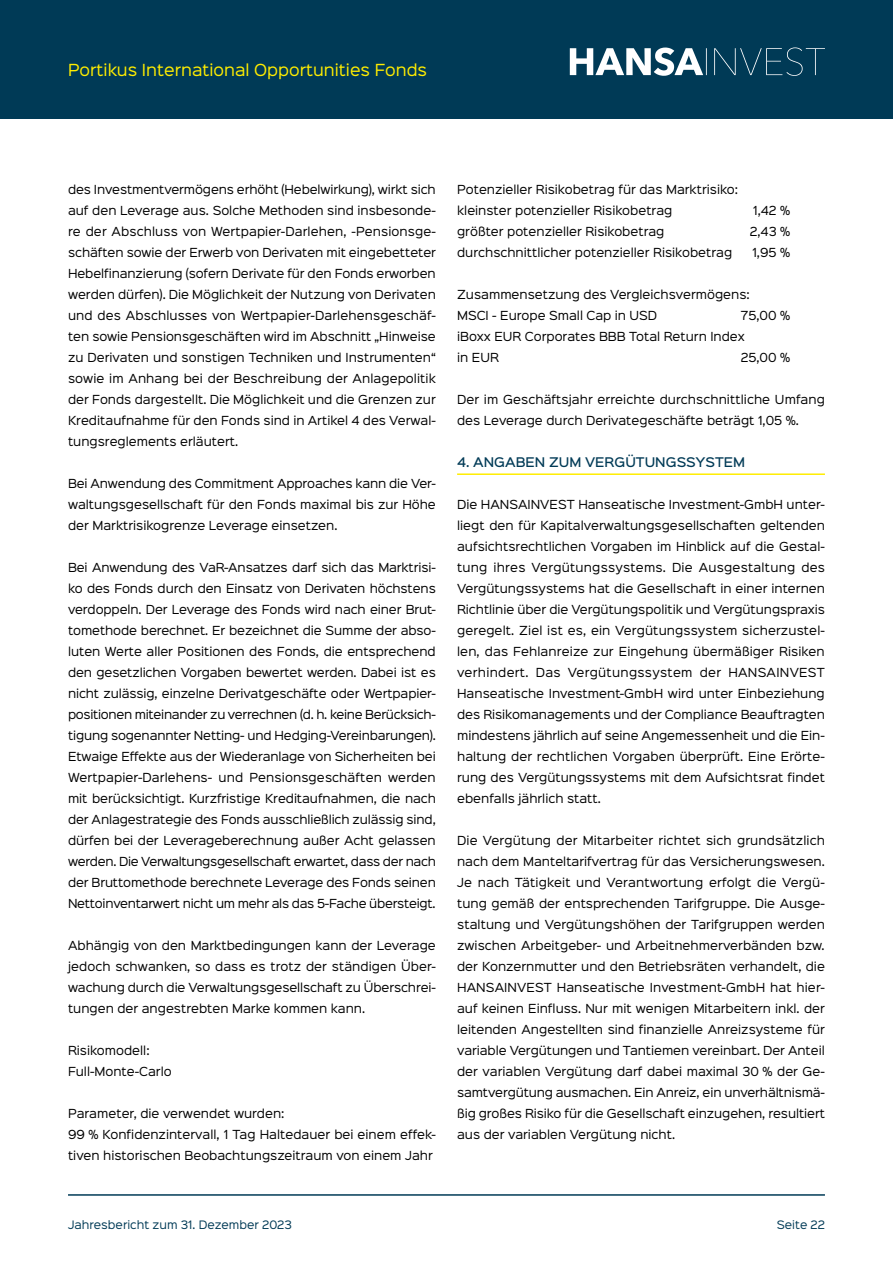
<style>
.page{position:relative;width:893px;height:1263px;background:#fff}
.page>*{position:absolute;margin:0;border:0;box-sizing:border-box;transform-origin:0 0}
.t1{font:15px "Sinkin Sans 400";color:#ffed00}
.t2{font:500 12px "Sinkin Sans 500";color:#003a56}
.t3{font:11.25px/21px "Sinkin Sans 400";color:#000;text-align:justify}
.t4{font:10.5px "Sinkin Sans 400";color:#003a56}
</style>
<div class="page">
<div style="left:0;top:0;width:893px;height:119px;background:#003a56"></div>
<svg style="left:570px;top:47px;width:255px;height:29px"></svg>
<hr style="left:68px;top:1194px;width:757px;height:2px;background:#003a56">
<hr style="left:457px;top:473px;width:368px;height:2px;background:#ffed00">
<h1 class="t1" style="left:68px;top:57px;width:361px">Portikus International Opportunities Fonds</h1>
<p class="t3" style="left:68px;top:178px;width:370px">des Investmentvermögens erhöht (Hebelwirkung), wirkt sich auf den Leverage aus. Solche Methoden sind insbesonde&shy;re der Abschluss von Wertpapier-Darlehen, -Pensionsge&shy;schäften sowie der Erwerb von Derivaten mit eingebetteter Hebelfinanzierung (sofern Derivate für den Fonds erworben werden dürfen). Die Möglichkeit der Nutzung von Derivaten und des Abschlusses von Wertpapier-Darlehensgeschäf&shy;ten sowie Pensionsgeschäften wird im Abschnitt „Hinweise zu Derivaten und sonstigen Techniken und Instrumenten“ sowie im Anhang bei der Beschreibung der Anlagepolitik der Fonds dargestellt. Die Möglichkeit und die Grenzen zur Kreditaufnahme für den Fonds sind in Artikel 4 des Verwal&shy;tungsreglements erläutert.</p>
<p class="t3" style="left:68px;top:472px;width:369px">Bei Anwendung des Commitment Approaches kann die Ver&shy;waltungsgesellschaft für den Fonds maximal bis zur Höhe der Marktrisikogrenze Leverage einsetzen.</p>
<p class="t3" style="left:68px;top:556px;width:369px">Bei Anwendung des VaR-Ansatzes darf sich das Marktrisi&shy;ko des Fonds durch den Einsatz von Derivaten höchstens verdoppeln. Der Leverage des Fonds wird nach einer Brut&shy;tomethode berechnet. Er bezeichnet die Summe der abso&shy;luten Werte aller Positionen des Fonds, die entsprechend den gesetzlichen Vorgaben bewertet werden. Dabei ist es nicht zulässig, einzelne Derivatgeschäfte oder Wertpapier&shy;positionen miteinander zu verrechnen (d. h. keine Berücksich&shy;tigung sogenannter Netting- und Hedging-Vereinbarungen).<br>Etwaige Effekte aus der Wiederanlage von Sicherheiten bei Wertpapier-Darlehens- und Pensionsgeschäften werden mit berücksichtigt. Kurzfristige Kreditaufnahmen, die nach der Anlagestrategie des Fonds ausschließlich zulässig sind, dürfen bei der Leverageberechnung außer Acht gelassen werden. Die Verwaltungsgesellschaft erwartet, dass der nach der Bruttomethode berechnete Leverage des Fonds seinen Nettoinventarwert nicht um mehr als das 5-Fache übersteigt.</p>
<p class="t3" style="left:68px;top:934px;width:369px">Abhängig von den Marktbedingungen kann der Leverage jedoch schwanken, so dass es trotz der ständigen Über&shy;wachung durch die Verwaltungsgesellschaft zu Überschrei&shy;tungen der angestrebten Marke kommen kann.</p>
<p class="t3" style="left:68px;top:1039px;width:105px">Risikomodell:<br>Full-Monte-Carlo</p>
<p class="t3" style="left:68px;top:1102px;width:369px;text-align:left">Parameter, die verwendet wurden:<br>99 % Konfidenzintervall, 1 Tag Haltedauer bei einem effek&shy;tiven historischen Beobachtungszeitraum von einem Jahr</p>
<p class="t3" style="left:457px;top:178px;width:282px">Potenzieller Risikobetrag für das Marktrisiko: kleinster potenzieller Risikobetrag</p>
<p class="t3" style="left:753px;top:199px;width:39px">1,42 %</p>
<p class="t3" style="left:457px;top:220px;width:209px">größter potenzieller Risikobetrag</p>
<p class="t3" style="left:750px;top:220px;width:42px">2,43 %</p>
<p class="t3" style="left:457px;top:241px;width:277px">durchschnittlicher potenzieller Risikobetrag</p>
<p class="t3" style="left:752px;top:241px;width:39px">1,95 %</p>
<p class="t3" style="left:457px;top:283px;width:294px">Zusammensetzung des Vergleichsvermögens:<br>MSCI - Europe Small Cap in USD</p>
<p class="t3" style="left:457px;top:304px;width:335px;text-align:left;text-indent:284px">75,00 % iBoxx EUR Corporates BBB Total Return Index<br>in EUR</p>
<p class="t3" style="left:741px;top:346px;width:51px">25,00 %</p>
<p class="t3" style="left:457px;top:388px;width:369px">Der im Geschäftsjahr erreichte durchschnittliche Umfang des Leverage durch Derivategeschäfte beträgt 1,05 %.</p>
<p class="t2" style="left:457px;top:452px;width:289px">4. ANGABEN ZUM VERGÜTUNGSSYSTEM</p>
<p class="t3" style="left:457px;top:493px;width:369px">Die HANSAINVEST Hanseatische Investment-GmbH unter&shy;liegt den für Kapitalverwaltungsgesellschaften geltenden aufsichtsrechtlichen Vorgaben im Hinblick auf die Gestal&shy;tung ihres Vergütungssystems. Die Ausgestaltung des Vergütungssystems hat die Gesellschaft in einer internen Richtlinie über die Vergütungspolitik und Vergütungspraxis geregelt. Ziel ist es, ein Vergütungssystem sicherzustel&shy;len, das Fehlanreize zur Eingehung übermäßiger Risiken verhindert. Das Vergütungssystem der HANSAINVEST Hanseatische Investment-GmbH wird unter Einbeziehung des Risikomanagements und der Compliance Beauftragten mindestens jährlich auf seine Angemessenheit und die Ein&shy;haltung der rechtlichen Vorgaben überprüft. Eine Erörte&shy;rung des Vergütungssystems mit dem Aufsichtsrat findet ebenfalls jährlich statt.</p>
<p class="t3" style="left:457px;top:829px;width:369px">Die Vergütung der Mitarbeiter richtet sich grundsätzlich nach dem Manteltarifvertrag für das Versicherungswesen.<br>Je nach Tätigkeit und Verantwortung erfolgt die Vergü&shy;tung gemäß der entsprechenden Tarifgruppe. Die Ausge&shy;staltung und Vergütungshöhen der Tarifgruppen werden zwischen Arbeitgeber- und Arbeitnehmerverbänden bzw. der Konzernmutter und den Betriebsräten verhandelt, die HANSAINVEST Hanseatische Investment-GmbH hat hier&shy;auf keinen Einfluss. Nur mit wenigen Mitarbeitern inkl. der leitenden Angestellten sind finanzielle Anreizsysteme für variable Vergütungen und Tantiemen vereinbart. Der Anteil der variablen Vergütung darf dabei maximal 30 % der Ge&shy;samtvergütung ausmachen. Ein Anreiz, ein unverhältnismä&shy;ßig großes Risiko für die Gesellschaft einzugehen, resultiert aus der variablen Vergütung nicht.</p>
<p class="t4" style="left:68px;top:1216px;width:225px">Jahresbericht zum 31. Dezember 2023</p>
<p class="t4" style="left:777px;top:1216px;width:50px">Seite 22</p>
</div>
